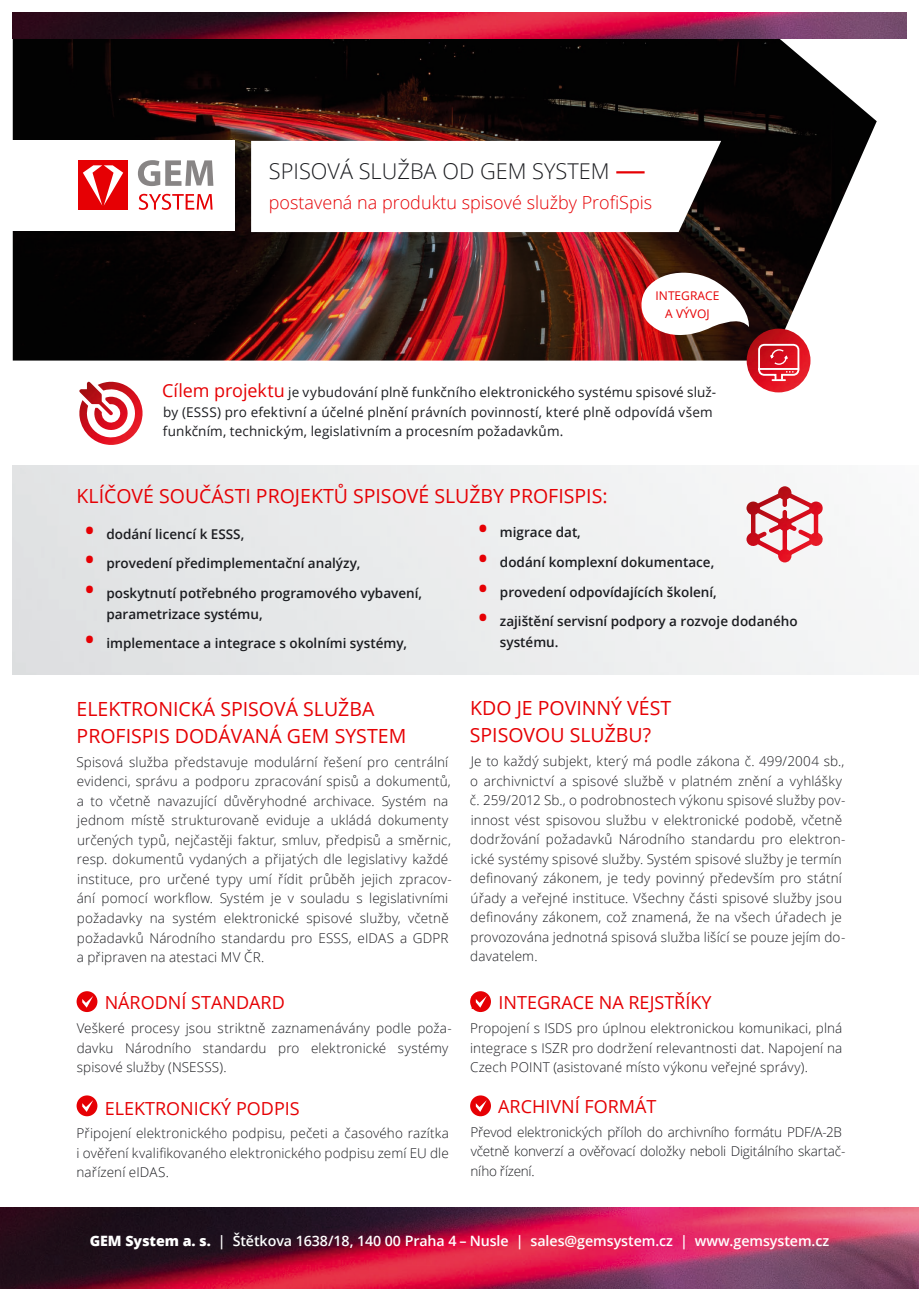
<style>
.page{position:relative;width:919px;height:1289px;background:#fff}
.page>*{position:absolute;margin:0;border:0;box-sizing:border-box;transform-origin:0 0}
.nadpis_basic{font:300 21.75px "Open Sans";color:#1b1c20}
.t1{font:19.5px/27px "Open Sans";color:#e60004}
.t2{font:18px "Open Sans";color:#e60004}
.nadpis_basic-2{font:300 18px "Open Sans";color:#e60004}
.text{font:600 14.25px "Open Sans";letter-spacing:-.005em;color:#fff}
.nadpis_basic-3{font:300 13.5px/19.5px "Open Sans";letter-spacing:.01em;color:#1b1c20}
.t3{font:600 13.5px/21px "Open Sans";color:#1b1c20}
.nadpis_basic-4{font:13.5px/19.5px "Open Sans";letter-spacing:.01em;color:#1b1c20}
.nadpis_basic-5{font:300 13.5px/19.5px "Open Sans";letter-spacing:-.015em;color:#1b1c20}
.nadpis_basic-6{font:12px "Open Sans";color:#e60004}
.s1{font-size:18px;color:#e60004}
.s2{font-weight:700;font-size:24px;color:#e60004}
.s3{font-weight:800}
</style>
<div class="page">
<img style="left:13px;top:39px;width:863px;height:321px">
<img style="left:13px;top:13px;width:893px;height:26px">
<svg style="left:251px;top:141px;width:470px;height:91px"></svg>
<img style="left:746px;top:328px;width:64px;height:64px;border-radius:32px">
<svg style="left:757px;top:343px;width:43px;height:38px;background:#e04954"></svg>
<div style="left:0;top:140px;width:235px;height:91px;background:#fff"></div>
<div style="left:78px;top:160px;width:50px;height:50px;background:#e60004"></div>
<svg style="left:83px;top:165px;width:40px;height:41px"></svg>
<svg style="left:138px;top:160px;width:75px;height:26px"></svg>
<svg style="left:139px;top:194px;width:73px;height:16px"></svg>
<hr style="left:616px;top:171px;width:28px;height:2px;background:#e60004">
<svg style="left:639px;top:272px;width:112px;height:75px"></svg>
<img style="left:79px;top:382px;width:63px;height:63px">
<img style="left:0;top:1207px;width:918px;height:81px">
<div style="left:470px;top:991px;width:21px;height:21px;background:#e60004;border-radius:50%"></div>
<svg style="left:476px;top:996px;width:10px;height:11px"></svg>
<div style="left:77px;top:991px;width:20px;height:21px;background:#e60004;border-radius:50%"></div>
<svg style="left:82px;top:996px;width:11px;height:11px"></svg>
<div style="left:470px;top:1095px;width:21px;height:21px;background:#e60004;border-radius:50%"></div>
<svg style="left:476px;top:1101px;width:10px;height:10px"></svg>
<div style="left:77px;top:1095px;width:20px;height:21px;background:#e60004;border-radius:50%"></div>
<svg style="left:82px;top:1100px;width:11px;height:11px"></svg>
<img style="left:746px;top:486px;width:77px;height:76px">
<p class="nadpis_basic" style="left:269px;top:156px;width:342px">SPISOVÁ SLUŽBA OD GEM SYSTEM</p>
<p class="nadpis_basic-2" style="left:269px;top:190px;width:385px">postavená na produktu spisové služby ProfiSpis</p>
<p class="nadpis_basic-6" style="left:655px;top:287px;width:65px">INTEGRACE</p>
<p class="nadpis_basic-6" style="left:665px;top:305px;width:46px">A VÝVOJ</p>
<p class="nadpis_basic-4" style="left:162px;top:382px;width:555px"><span class="s1">Cílem projektu</span> je vybudování plně funkčního elektronického systému spisové služ&shy;by (ESSS) pro efektivní a účelné plnění právních povinností, které plně odpovídá všem funkčním, technickým, legislativním a procesním požadavkům.</p>
<p class="t1" style="left:77px;top:482px;width:532px">KLÍČOVÉ SOUČÁSTI PROJEKTŮ SPISOVÉ SLUŽBY PROFISPIS:</p>
<p class="t3" style="left:85px;top:523px;width:161px"><span class="s2">•</span> dodání licencí k ESSS,</p>
<p class="t3" style="left:85px;top:552px;width:277px"><span class="s2">•</span> provedení předimplementační analýzy,</p>
<p class="t3" style="left:106px;top:582px;width:317px;text-indent:-21px"><span class="s2">•</span> poskytnutí potřebného programového vybavení, parametrizace systému,</p>
<p class="t3" style="left:85px;top:632px;width:323px"><span class="s2">•</span> implementace a integrace s okolními systémy,</p>
<p class="t1" style="left:77px;top:695px;width:331px">ELEKTRONICKÁ SPISOVÁ SLUŽBA<br>PROFISPIS DODÁVANÁ GEM SYSTEM</p>
<p class="nadpis_basic-3" style="left:76px;top:752px;width:377px">Spisová služba představuje modulární řešení pro centrální evidenci, správu a podporu zpracování spisů a dokumentů, a to včetně navazující důvěryhodné archivace. Systém na jednom místě strukturovaně eviduje a ukládá dokumenty určených typů, nejčastěji faktur, smluv, předpisů a směrnic, resp. dokumentů vydaných a přijatých dle legislativy každé instituce, pro určené typy umí řídit průběh jejich zpracov&shy;ání pomocí workflow. Systém je v souladu s legislativními požadavky na systém elektronické spisové služby, včetně požadavků Národního standardu pro ESSS, eIDAS a GDPR a připraven na atestaci MV ČR.</p>
<p class="t2" style="left:105px;top:990px;width:182px">NÁRODNÍ STANDARD</p>
<p class="nadpis_basic-3" style="left:77px;top:1017px;width:376px">Veškeré procesy jsou striktně zaznamenávány podle poža&shy;davku Národního standardu pro elektronické systémy spisové služby (NSESSS).</p>
<p class="t2" style="left:105px;top:1095px;width:196px">ELEKTRONICKÝ PODPIS</p>
<p class="nadpis_basic-3" style="left:77px;top:1123px;width:374px;text-align:justify">Připojení elektronického podpisu, pečeti a časového razítka i ověření kvalifikovaného elektronického podpisu zemí EU dle nařízení eIDAS.</p>
<p class="t3" style="left:478px;top:522px;width:104px"><span class="s2">•</span> migrace dat,</p>
<p class="t3" style="left:478px;top:551px;width:237px"><span class="s2">•</span> dodání komplexní dokumentace,</p>
<p class="t3" style="left:478px;top:581px;width:240px"><span class="s2">•</span> provedení odpovídajících školení,</p>
<p class="t3" style="left:500px;top:610px;width:299px;text-indent:-21px"><span class="s2">•</span> zajištění servisní podpory a rozvoje dodaného systému.</p>
<p class="t1" style="left:470px;top:694px;width:203px">KDO JE POVINNÝ VÉST<br>SPISOVOU SLUŽBU?</p>
<p class="nadpis_basic-3" style="left:470px;top:751px;width:377px">Je to každý subjekt, který má podle zákona č. 499/2004 sb., o archivnictví a spisové službě v platném znění a vyhlášky č. 259/2012 Sb., o podrobnostech výkonu spisové služby pov&shy;innost vést spisovou službu v elektronické podobě, včetně dodržování požadavků Národního standardu pro elektron&shy;ické systémy spisové služby. Systém spisové služby je termín definovaný zákonem, je tedy povinný především pro státní úřady a veřejné instituce. Všechny části spisové služby jsou definovány zákonem, což znamená, že na všech úřadech je provozována jednotná spisová služba lišící se pouze jejím do&shy;davatelem.</p>
<p class="t2" style="left:470px;top:990px;width:7px">I</p>
<p class="t2" style="left:498px;top:990px;width:214px">INTEGRACE NA REJSTŘÍKY</p>
<p class="nadpis_basic-3" style="left:470px;top:1017px;width:374px;text-align:justify">Propojení s ISDS pro úplnou elektronickou komunikaci, plná integrace s ISZR pro dodržení relevantnosti dat. Napojení na Czech POINT (asistované místo výkonu veřejné správy).</p>
<p class="t2" style="left:498px;top:1093px;width:160px">ARCHIVNÍ FORMÁT</p>
<p class="nadpis_basic-5" style="left:470px;top:1121px;width:376px">Převod elektronických příloh do archivního formátu PDF/A-2B včetně konverzí a ověřovací doložky neboli Digitálního skartač&shy;ního řízení.</p>
<p class="text" style="left:90px;top:1231px;width:741px"><span class="s3">GEM System a. s.</span> | Štětkova 1638/18, 140 00 Praha 4 – Nusle | sales@gemsystem.cz | www.gemsystem.cz</p>
</div>
